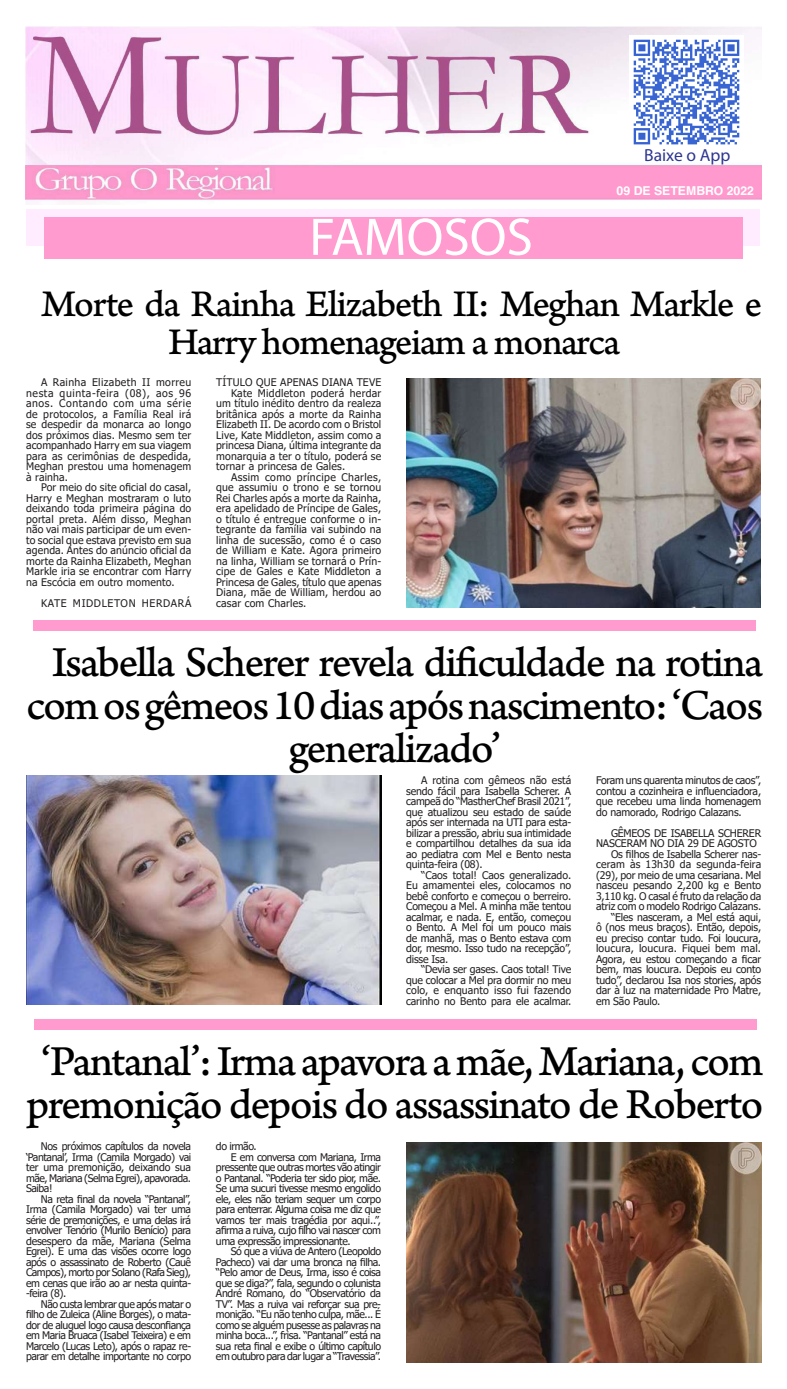
<style>
.page{position:relative;width:787px;height:1389px;background:#fff}
.page>*{position:absolute;margin:0;border:0;box-sizing:border-box;transform-origin:0 0}
.t1{font:53.38px "Myriad Pro";color:#fff}
.t2{font:44.62px/42.9px "Arno Pro Caption";letter-spacing:-.045em;color:#000;text-align:center}
.t3{font:39.38px/37.6px "Arno Pro Caption";letter-spacing:-.04em;color:#000;text-align:center}
.t4{font:17.5px "Myriad Pro";color:#2d3590}
.t5{font:700 12.25px "Helvetica";color:#fff}
.t6{font:10.5px/10.5px "Tahoma";letter-spacing:-.015em;color:#231f20;text-align:justify}
.t7{font:10.5px "Tahoma";letter-spacing:-.04em;color:#231f20}
.t8{font:10.5px "Tahoma";letter-spacing:.015em;color:#231f20}
.t9{font:10.5px "Tahoma";letter-spacing:.005em;color:#231f20}
.t10{font:10.5px "Tahoma";letter-spacing:.01em;color:#231f20}
.t11{font:10.5px "Tahoma";letter-spacing:-.045em;color:#231f20}
.t12{font:10.5px "Tahoma";letter-spacing:.025em;color:#231f20}
.t13{font:10.5px "Tahoma";letter-spacing:.035em;color:#231f20}
.t14{font:10.5px "Tahoma";letter-spacing:.06em;color:#231f20}
</style>
<div class="page">
<div style="left:26px;top:210px;width:733px;height:36px;background:#ffecff"></div>
<img style="left:25px;top:26px;width:735px;height:177px">
<div style="left:45px;top:217px;width:697px;height:42px;background:#ff9bcf"></div>
<img style="left:629px;top:36px;width:113px;height:113px">
<div style="left:34px;top:620px;width:721px;height:11px;background:#ff9bcf"></div>
<div style="left:34px;top:1019px;width:722px;height:11px;background:#ff9bcf"></div>
<img style="left:406px;top:378px;width:354px;height:229px">
<img style="left:26px;top:776px;width:355px;height:229px">
<img style="left:406px;top:1142px;width:354px;height:221px">
<h3 class="t4" style="left:644px;top:144px;width:88px">Baixe o App</h3>
<p class="t5" style="left:616px;top:183px;width:139px">09 DE SETEMBRO 2022</p>
<h1 class="t1" style="left:309px;top:204px;width:225px">FAMOSOS</h1>
<h3 class="t3" style="left:41px;top:287px;width:722px">Morte da Rainha Elizabeth II: Meghan Markle e<br>Harry homenageiam a monarca</h3>
<p class="t6" style="left:26px;top:378px;width:167px;text-indent:15px">A Rainha Elizabeth II morreu nesta quinta-feira (08), aos 96 anos. Contando com uma série de protocolos, a Família Real irá se despedir da monarca ao longo dos próximos dias. Mesmo sem ter acompanhado Harry em sua viagem para as cerimônias de despedida, Meghan prestou uma homenagem à rainha.</p>
<p class="t6" style="left:26px;top:483px;width:167px;text-indent:15px">Por meio do site oficial do casal, Harry e Meghan mostraram o luto deixando toda primeira página do portal preta. Além disso, Meghan não vai mais participar de um even&shy;to social que estava previsto em sua agenda. Antes do anúncio oficial da morte da Rainha Elizabeth, Meghan Markle iria se encontrar com Harry na Escócia em outro momento.</p>
<p class="t14" style="left:41px;top:596px;width:152px">KATE MIDDLETON HERDARÁ</p>
<p class="t8" style="left:216px;top:376px;width:167px">TÍTULO QUE APENAS DIANA TEVE</p>
<p class="t12" style="left:231px;top:386px;width:152px">Kate Middleton poderá herdar</p>
<p class="t8" style="left:216px;top:397px;width:167px">um título inédito dentro da realeza</p>
<p class="t8" style="left:216px;top:407px;width:167px">britânica após a morte da Rainha</p>
<p class="t6" style="left:216px;top:420px;width:167px">Elizabeth II. De acordo com o Bristol</p>
<p class="t8" style="left:216px;top:428px;width:167px">Live, Kate Middleton, assim como a</p>
<p class="t6" style="left:216px;top:441px;width:167px">princesa Diana, última integrante da</p>
<p class="t8" style="left:216px;top:449px;width:167px">monarquia a ter o título, poderá se</p>
<p class="t8" style="left:216px;top:460px;width:130px">tornar a princesa de Gales.</p>
<p class="t13" style="left:231px;top:470px;width:152px">Assim como príncipe Charles,</p>
<p class="t8" style="left:216px;top:481px;width:167px">que assumiu o trono e se tornou</p>
<p class="t9" style="left:216px;top:491px;width:167px">Rei Charles após a morte da Rainha,</p>
<p class="t8" style="left:216px;top:502px;width:167px">era apelidado de Príncipe de Gales,</p>
<p class="t8" style="left:216px;top:512px;width:167px">o título é entregue conforme o in-</p>
<p class="t8" style="left:216px;top:523px;width:167px">tegrante da família vai subindo na</p>
<p class="t8" style="left:216px;top:533px;width:167px">linha de sucessão, como é o caso</p>
<p class="t8" style="left:216px;top:544px;width:167px">de William e Kate. Agora primeiro</p>
<p class="t8" style="left:216px;top:554px;width:167px">na linha, William se tornará o Prín-</p>
<p class="t8" style="left:216px;top:565px;width:167px">cipe de Gales e Kate Middleton a</p>
<p class="t9" style="left:216px;top:575px;width:167px">Princesa de Gales, título que apenas</p>
<p class="t8" style="left:216px;top:586px;width:167px">Diana, mãe de William, herdou ao</p>
<p class="t8" style="left:216px;top:596px;width:92px">casar com Charles.</p>
<h2 class="t2" style="left:26px;top:643px;width:738px">Isabella Scherer revela dificuldade na rotina com os gêmeos 10 dias após nascimento: ‘Caos generalizado’</h2>
<p class="t6" style="left:406px;top:776px;width:166px;text-indent:15px">A rotina com gêmeos não está sendo fácil para Isabella Scherer. A campeã do “MastherChef Brasil 2021”, que atualizou seu estado de saúde após ser internada na UTI para esta&shy;bilizar a pressão, abriu sua intimidade e compartilhou detalhes da sua ida ao pediatra com Mel e Bento nesta quinta-feira (08).</p>
<p class="t6" style="left:406px;top:870px;width:166px;text-indent:15px">“Caos total! Caos generalizado.<br>Eu amamentei eles, colocamos no bebê conforto e começou o berreiro.<br>Começou a Mel. A minha mãe tentou acalmar, e nada. E, então, começou o Bento. A Mel foi um pouco mais de manhã, mas o Bento estava com dor, mesmo. Isso tudo na recepção”, disse Isa.</p>
<p class="t6" style="left:406px;top:965px;width:166px;text-indent:15px">“Devia ser gases. Caos total! Tive que colocar a Mel pra dormir no meu colo, e enquanto isso fui fazendo carinho no Bento para ele acalmar.</p>
<p class="t6" style="left:596px;top:776px;width:166px">Foram uns quarenta minutos de caos”, contou a cozinheira e influenciadora, que recebeu uma linda homenagem do namorado, Rodrigo Calazans.</p>
<p class="t6" style="left:610px;top:828px;width:152px">GÊMEOS DE ISABELLA SCHERER</p>
<p class="t6" style="left:596px;top:839px;width:162px">NASCERAM NO DIA 29 DE AGOSTO</p>
<p class="t6" style="left:610px;top:849px;width:152px">Os filhos de Isabella Scherer nas-</p>
<p class="t10" style="left:596px;top:857px;width:166px">ceram às 13h30 da segunda-feira</p>
<p class="t6" style="left:596px;top:870px;width:166px">(29), por meio de uma cesariana. Mel</p>
<p class="t6" style="left:596px;top:881px;width:166px">nasceu pesando 2,200 kg e Bento</p>
<p class="t6" style="left:596px;top:891px;width:166px">3,110 kg. O casal é fruto da relação da</p>
<p class="t6" style="left:596px;top:902px;width:166px">atriz com o modelo Rodrigo Calazans.</p>
<p class="t6" style="left:610px;top:912px;width:152px">“Eles nasceram, a Mel está aqui,</p>
<p class="t6" style="left:596px;top:923px;width:166px">ô (nos meus braços). Então, depois,</p>
<p class="t6" style="left:596px;top:933px;width:166px">eu preciso contar tudo. Foi loucura,</p>
<p class="t10" style="left:596px;top:941px;width:166px">loucura, loucura. Fiquei bem mal.</p>
<p class="t6" style="left:596px;top:954px;width:166px">Agora, eu estou começando a ficar</p>
<p class="t6" style="left:596px;top:965px;width:166px">bem, mas loucura. Depois eu conto</p>
<p class="t6" style="left:596px;top:975px;width:166px">tudo”, declarou Isa nos stories, após</p>
<p class="t6" style="left:596px;top:986px;width:166px">dar à luz na maternidade Pro Matre,</p>
<p class="t6" style="left:596px;top:996px;width:66px">em São Paulo.</p>
<h2 class="t2" style="left:26px;top:1042px;width:738px">‘Pantanal’: Irma apavora a mãe, Mariana, com premonição depois do assassinato de Roberto</h2>
<p class="t6" style="left:26px;top:1142px;width:166px;text-indent:15px">Nos próximos capítulos da novela ‘Pantanal’, Irma (Camila Morgado) vai ter uma premonição, deixando sua mãe, Mariana (Selma Egrei), apavorada.<br>Saiba!</p>
<p class="t6" style="left:26px;top:1194px;width:166px;text-indent:15px">Na reta final da novela “Pantanal”, Irma (Camila Morgado) vai ter uma série de premonições, e uma delas irá envolver Tenório (Murilo Benício) para desespero da mãe, Mariana (Selma Egrei). E uma das visões ocorre logo após o assassinato de Roberto (Cauê Campos), morto por Solano (Rafa Sieg), em cenas que irão ao ar nesta quinta--feira (8).</p>
<p class="t6" style="left:26px;top:1299px;width:166px;text-indent:15px">Não custa lembrar que após matar o filho de Zuleica (Aline Borges), o mata&shy;dor de aluguel logo causa desconfiança em Maria Bruaca (Isabel Teixeira) e em Marcelo (Lucas Leto), após o rapaz re&shy;parar em detalhe importante no corpo</p>
<p class="t6" style="left:216px;top:1142px;width:42px">do irmão.</p>
<p class="t7" style="left:231px;top:1150px;width:152px">E em conversa com Mariana, Irma</p>
<p class="t7" style="left:216px;top:1160px;width:166px">pressente que outras mortes vão atingir</p>
<p class="t7" style="left:216px;top:1171px;width:166px">o Pantanal. “Poderia ter sido pior, mãe.</p>
<p class="t7" style="left:216px;top:1181px;width:166px">Se uma sucuri tivesse mesmo engolido</p>
<p class="t7" style="left:216px;top:1192px;width:166px">ele, eles não teriam sequer um corpo</p>
<p class="t7" style="left:216px;top:1202px;width:166px">para enterrar. Alguma coisa me diz que</p>
<p class="t6" style="left:216px;top:1215px;width:166px">vamos ter mais tragédia por aqui..”,</p>
<p class="t7" style="left:216px;top:1223px;width:166px">afirma a ruiva, cujo filho vai nascer com</p>
<p class="t7" style="left:216px;top:1234px;width:136px">uma expressão impressionante.</p>
<p class="t7" style="left:231px;top:1244px;width:152px">Só que a viúva de Antero (Leopoldo</p>
<p class="t7" style="left:216px;top:1255px;width:166px">Pacheco) vai dar uma bronca na filha.</p>
<p class="t7" style="left:216px;top:1265px;width:166px">“Pelo amor de Deus, Irma, isso é coisa</p>
<p class="t7" style="left:216px;top:1276px;width:166px">que se diga?”, fala, segundo o colunista</p>
<p class="t6" style="left:216px;top:1289px;width:166px">André Romano, do “Observatório da</p>
<p class="t7" style="left:216px;top:1297px;width:166px">TV”. Mas a ruiva vai reforçar sua pre-</p>
<p class="t7" style="left:216px;top:1307px;width:166px">monição. “Eu não tenho culpa, mãe... É</p>
<p class="t7" style="left:216px;top:1318px;width:166px">como se alguém pusesse as palavras na</p>
<p class="t7" style="left:216px;top:1328px;width:166px">minha boca...”, frisa. “Pantanal” está na</p>
<p class="t7" style="left:216px;top:1339px;width:166px">sua reta final e exibe o último capítulo</p>
<p class="t11" style="left:216px;top:1349px;width:166px">em outubro para dar lugar a “Travessia”.</p>
</div>
